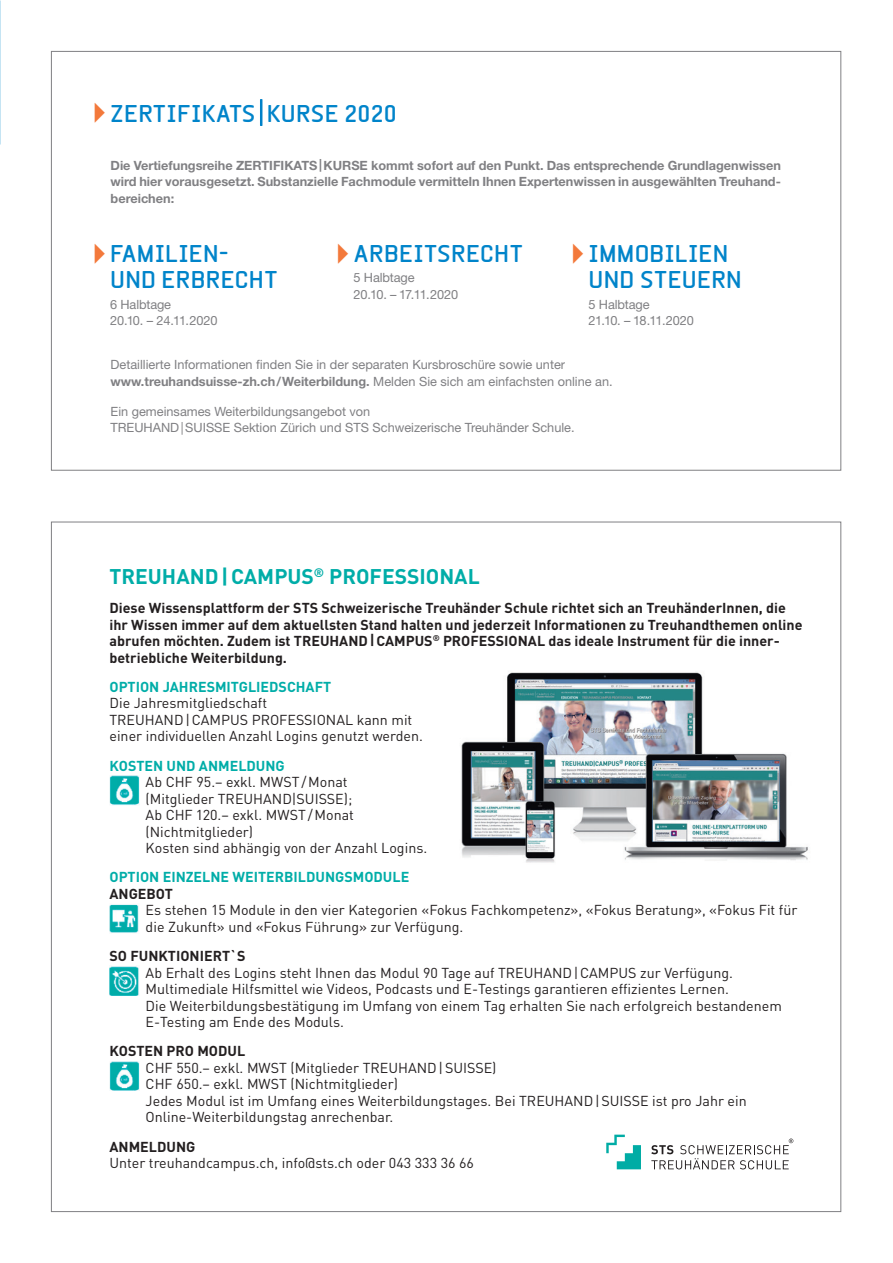
<style>
.page{position:relative;width:893px;height:1263px;background:#fff}
.page>*{position:absolute;margin:0;border:0;box-sizing:border-box;transform-origin:0 0}
.t1{font:700 23.25px/26.5px "Beta Sans";letter-spacing:.01em;color:#0084ca}
.t2{font:700 21px "DIN";color:#00ada8}
.t3{font:14.25px/16.5px "DIN";color:#231f20}
.t4{font:700 14.25px/16.5px "DIN";color:#231f20}
.t5{font:700 14.25px "DIN";color:#00ada8}
.t6{font:12.75px/16.5px "Helvetica Neue LT Std";color:#808083}
.t7{font:700 12.75px/16.5px "Helvetica Neue LT Std";color:#808083;text-align:justify}
.s1{color:#f3793b}
.s2{font-weight:700}
</style>
<div class="page">
<hr style="left:260px;top:99px;width:2px;height:27px;background:#0081c8">
<img style="left:461px;top:671px;width:347px;height:192px">
<svg style="left:606px;top:1135px;width:35px;height:34px"></svg>
<svg style="left:651px;top:1138px;width:142px;height:31px"></svg>
<img style="left:109px;top:775px;width:30px;height:30px">
<img style="left:109px;top:904px;width:30px;height:29px">
<img style="left:109px;top:966px;width:30px;height:29px">
<img style="left:109px;top:1061px;width:30px;height:30px">
<h1 class="t1" style="left:83px;top:100px;width:315px"><span class="s1">✔</span>ZERTIFIKATS KURSE 2020</h1>
<p class="t7" style="left:111px;top:157px;width:672px">Die Vertiefungsreihe ZERTIFIKATS|KURSE kommt sofort auf den Punkt. Das entsprechende Grundlagenwissen wird hier vorausgesetzt. Substanzielle Fachmodule vermitteln Ihnen Expertenwissen in ausgewählten Treuhand&shy;bereichen:</p>
<h1 class="t1" style="left:110px;top:240px;width:169px">FAMILIEN-<br>UND ERBRECHT</h1>
<p class="t6" style="left:110px;top:296px;width:109px">6 Halbtage<br>20.10. – 24.11.2020</p>
<h1 class="t1" style="left:354px;top:240px;width:171px">ARBEITSRECHT</h1>
<p class="t6" style="left:354px;top:269px;width:106px">5 Halbtage<br>20.10. – 17.11.2020</p>
<h1 class="t1" style="left:589px;top:240px;width:155px">IMMOBILIEN<br>UND STEUERN</h1>
<p class="t6" style="left:589px;top:296px;width:107px">5 Halbtage<br>21.10. – 18.11.2020</p>
<p class="t6" style="left:111px;top:356px;width:504px">Detaillierte Informationen finden Sie in der separaten Kursbroschüre sowie unter <span class="s2">www.treuhandsuisse-zh.ch/Weiterbildung.</span> Melden Sie sich am einfachsten online an.</p>
<p class="t6" style="left:111px;top:403px;width:466px">Ein gemeinsames Weiterbildungsangebot von<br>TREUHAND|SUISSE Sektion Zürich und STS Schweizerische Treuhänder Schule.</p>
<h2 class="t2" style="left:109px;top:562px;width:372px">TREUHAND | CAMPUS<sup>®</sup> PROFESSIONAL</h2>
<p class="t4" style="left:109px;top:599px;width:694px">Diese Wissensplattform der STS Schweizerische Treuhänder Schule richtet sich an TreuhänderInnen, die ihr Wissen immer auf dem aktuellsten Stand halten und jederzeit Informationen zu Treuhandthemen online abrufen möchten. Zudem ist TREUHAND | CAMPUS<sup>®</sup> PROFESSIONAL das ideale Instrument für die inner&shy;betriebliche Weiterbildung.</p>
<p class="t5" style="left:109px;top:677px;width:223px">OPTION JAHRESMITGLIEDSCHAFT</p>
<p class="t3" style="left:109px;top:695px;width:315px">Die Jahresmitgliedschaft<br>TREUHAND|CAMPUS PROFESSIONAL kann mit einer individuellen Anzahl Logins genutzt werden.</p>
<p class="t5" style="left:109px;top:756px;width:177px">KOSTEN UND ANMELDUNG</p>
<p class="t3" style="left:146px;top:773px;width:283px">Ab CHF 95.– exkl. MWST/Monat<br>(Mitglieder TREUHAND|SUISSE);<br>Ab CHF 120.– exkl. MWST/Monat (Nichtmitglieder)<br>Kosten sind abhängig von der Anzahl Logins.</p>
<p class="t5" style="left:109px;top:868px;width:301px">OPTION EINZELNE WEITERBILDUNGSMODULE</p>
<p class="t4" style="left:109px;top:885px;width:65px">ANGEBOT</p>
<p class="t3" style="left:146px;top:902px;width:653px">Es stehen 15 Module in den vier Kategorien «Fokus Fachkompetenz», «Fokus Beratung», «Fokus Fit für die Zukunft» und «Fokus Führung» zur Verfügung.</p>
<p class="t4" style="left:109px;top:947px;width:138px">SO FUNKTIONIERT`S</p>
<p class="t3" style="left:146px;top:964px;width:638px">Ab Erhalt des Logins steht Ihnen das Modul 90 Tage auf TREUHAND|CAMPUS zur Verfügung.<br>Multimediale Hilfsmittel wie Videos, Podcasts und E-Testings garantieren effizientes Lernen.<br>Die Weiterbildungsbestätigung im Umfang von einem Tag erhalten Sie nach erfolgreich bestandenem E-Testing am Ende des Moduls.</p>
<p class="t4" style="left:109px;top:1042px;width:137px">KOSTEN PRO MODUL</p>
<p class="t3" style="left:146px;top:1059px;width:603px">CHF 550.– exkl. MWST (Mitglieder TREUHAND|SUISSE)<br>CHF 650.– exkl. MWST (Nichtmitglieder)<br>Jedes Modul ist im Umfang eines Weiterbildungstages. Bei TREUHAND|SUISSE ist pro Jahr ein Online-Weiterbildungstag anrechenbar.</p>
<p class="t4" style="left:109px;top:1138px;width:87px">ANMELDUNG</p>
<p class="t3" style="left:109px;top:1154px;width:366px">Unter treuhandcampus.ch, info@sts.ch oder 043 333 36 66</p>
</div>
